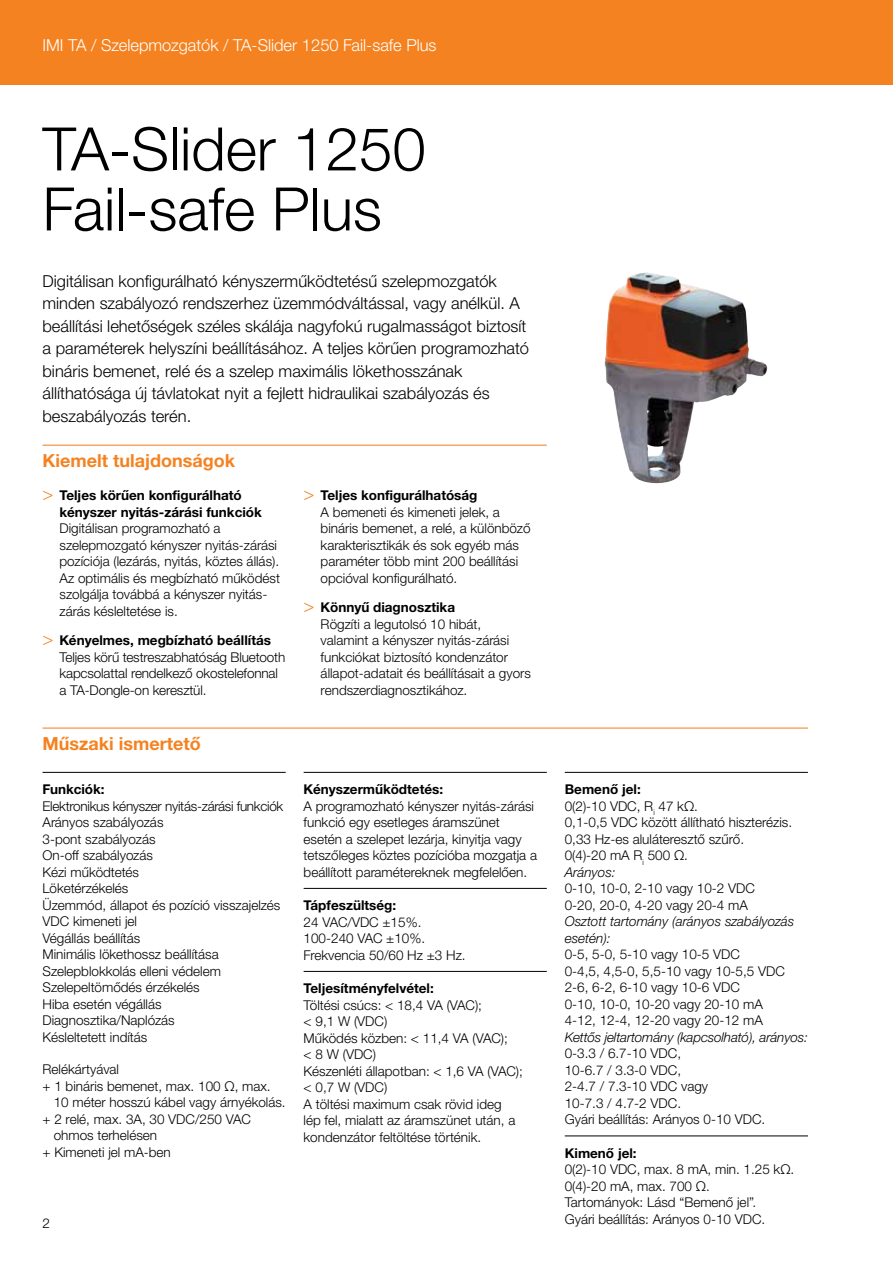
<style>
.page{position:relative;width:893px;height:1263px;background:#fff}
.page>*{position:absolute;margin:0;border:0;box-sizing:border-box;transform-origin:0 0}
.t1{font:300 60px/60px "Helvetica Neue LTW1 G";color:#000}
.t2{font:700 18px "Helvetica Neue LTW1 G";color:#f58220}
.t3{font:300 16.5px/22.5px "Helvetica Neue LTW1 G";color:#000}
.t4{font:300 16.5px "Helvetica Neue LTW1 G";color:#fff}
.t5{font:300 13.5px/16.5px "Helvetica Neue LTW1 G";color:#000}
.t6{font:700 13.5px/16.5px "Helvetica Neue LTW1 G";color:#000}
.t7{font:italic 300 13.5px/16.5px "Helvetica Neue LTW1 G";letter-spacing:-.01em;color:#000}
.s1{font-family:"Helvetica Neue LT Std";font-weight:300;font-size:18px;color:#f58220}
.s2{font-family:"Helvetica Neue LT Std";font-size:18px;color:#f58220}
.s3{font-weight:700}
.s4{font-style:italic}
</style>
<div class="page">
<div style="left:0;top:0;width:893px;height:85px;background:#f58220"></div>
<hr style="left:43px;top:445px;width:504px;height:1px;background:#f58220">
<hr style="left:43px;top:727px;width:765px;height:2px;background:#f58220">
<hr style="left:43px;top:772px;width:243px;height:1px;background:#000">
<hr style="left:304px;top:772px;width:243px;height:1px;background:#000">
<hr style="left:304px;top:888px;width:243px;height:1px;background:#000">
<hr style="left:304px;top:971px;width:243px;height:1px;background:#000">
<hr style="left:565px;top:772px;width:243px;height:1px;background:#000">
<hr style="left:565px;top:1135px;width:243px;height:1px;background:#000">
<img style="left:604px;top:272px;width:164px;height:212px">
<p class="t4" style="left:43px;top:35px;width:396px">IMI TA / Szelepmozgatók / TA-Slider 1250 Fail-safe Plus</p>
<h1 class="t1" style="left:43px;top:119px;width:385px">TA-Slider 1250<br>Fail-safe Plus</h1>
<p class="t3" style="left:43px;top:270px;width:488px">Digitálisan konfigurálható kényszerműködtetésű szelepmozgatók minden szabályozó rendszerhez üzemmódváltással, vagy anélkül. A beállítási lehetőségek széles skálája nagyfokú rugalmasságot biztosít a paraméterek helyszíni beállításához. A teljes körűen programozható bináris bemenet, relé és a szelep maximális lökethosszának állíthatósága új távlatokat nyit a fejlett hidraulikai szabályozás és beszabályozás terén.</p>
<h2 class="t2" style="left:43px;top:449px;width:194px">Kiemelt tulajdonságok</h2>
<p class="t6" style="left:60px;top:487px;width:204px;text-indent:-17px"><span class="s1">&gt;</span> Teljes körűen konfigurálható kényszer nyitás-zárási funkciók</p>
<p class="t5" style="left:60px;top:520px;width:222px">Digitálisan programozható a szelepmozgató kényszer nyitás-zárási pozíciója (lezárás, nyitás, köztes állás).<br>Az optimális és megbízható működést szolgálja továbbá a kényszer nyitás&shy;zárás késleltetése is.</p>
<p class="t5" style="left:60px;top:632px;width:227px;text-indent:-17px"><span class="s2">&gt;</span> <span class="s3">Kényelmes, megbízható beállítás </span>Teljes körű testreszabhatóság Bluetooth kapcsolattal rendelkező okostelefonnal a TA-Dongle-on keresztül.</p>
<p class="t5" style="left:321px;top:487px;width:211px;text-indent:-17px"><span class="s2">&gt;</span> <span class="s3">Teljes konfigurálhatóság<br></span>A bemeneti és kimeneti jelek, a bináris bemenet, a relé, a különböző karakterisztikák és sok egyéb más paraméter több mint 200 beállítási opcióval konfigurálható.</p>
<p class="t5" style="left:321px;top:599px;width:212px;text-indent:-17px"><span class="s2">&gt;</span> <span class="s3">Könnyű diagnosztika<br></span>Rögzíti a legutolsó 10 hibát, valamint a kényszer nyitás-zárási funkciókat biztosító kondenzátor állapot-adatait és beállításait a gyors rendszerdiagnosztikához.</p>
<h2 class="t2" style="left:43px;top:732px;width:160px">Műszaki ismertető</h2>
<p class="t6" style="left:43px;top:781px;width:64px">Funkciók:</p>
<p class="t5" style="left:43px;top:797px;width:242px">Elektronikus kényszer nyitás-zárási funkciók<br>Arányos szabályozás<br>3-pont szabályozás<br>On-off szabályozás<br>Kézi működtetés<br>Löketérzékelés<br>Üzemmód, állapot és pozíció visszajelzés<br>VDC kimeneti jel<br>Végállás beállítás<br>Minimális lökethossz beállítása<br>Szelepblokkolás elleni védelem<br>Szelepeltömődés érzékelés<br>Hiba esetén végállás<br>Diagnosztika/Naplózás<br>Késleltetett indítás</p>
<p class="t5" style="left:43px;top:1061px;width:78px">Relékártyával</p>
<p class="t5" style="left:43px;top:1078px;width:230px">+ 1 bináris bemenet, max. 100 Ω, max.</p>
<p class="t5" style="left:54px;top:1094px;width:233px">10 méter hosszú kábel vagy árnyékolás.</p>
<p class="t5" style="left:43px;top:1111px;width:210px">+ 2 relé, max. 3A, 30 VDC/250 VAC</p>
<p class="t5" style="left:54px;top:1127px;width:105px">ohmos terhelésen</p>
<p class="t5" style="left:43px;top:1144px;width:130px">+ Kimeneti jel mA-ben</p>
<p class="t6" style="left:304px;top:781px;width:141px">Kényszerműködtetés:</p>
<p class="t5" style="left:304px;top:797px;width:235px">A programozható kényszer nyitás-zárási funkció egy esetleges áramszünet esetén a szelepet lezárja, kinyitja vagy tetszőleges köztes pozícióba mozgatja a beállított paramétereknek megfelelően.</p>
<p class="t6" style="left:304px;top:897px;width:94px">Tápfeszültség:</p>
<p class="t5" style="left:304px;top:913px;width:164px">24 VAC/VDC ±15%.<br>100-240 VAC ±10%.<br>Frekvencia 50/60 Hz ±3 Hz.</p>
<p class="t6" style="left:304px;top:980px;width:132px">Teljesítményfelvétel:</p>
<p class="t5" style="left:304px;top:996px;width:221px">Töltési csúcs: &lt; 18,4 VA (VAC);<br>&lt; 9,1 W (VDC)<br>Működés közben: &lt; 11,4 VA (VAC);<br>&lt; 8 W (VDC)<br>Készenléti állapotban: &lt; 1,6 VA (VAC); &lt; 0,7 W (VDC)<br>A töltési maximum csak rövid ideg<br>lép fel, mialatt az áramszünet után, a kondenzátor feltöltése történik.</p>
<p class="t5" style="left:43px;top:1215px;width:9px">2</p>
<p class="t5" style="left:565px;top:781px;width:229px"><span class="s3">Bemenő jel:<br></span>0(2)-10 VDC, R<sub>i</sub> 47 kΩ.<br>0,1-0,5 VDC között állítható hiszterézis.<br>0,33 Hz-es aluláteresztő szűrő.<br>0(4)-20 mA R<sub>i</sub> 500 Ω.<br><span class="s4">Arányos:</span></p>
<p class="t5" style="left:565px;top:880px;width:192px">0-10, 10-0, 2-10 vagy 10-2 VDC<br>0-20, 20-0, 4-20 vagy 20-4 mA</p>
<p class="t7" style="left:565px;top:913px;width:231px">Osztott tartomány (arányos szabályozás esetén):</p>
<p class="t5" style="left:565px;top:946px;width:222px">0-5, 5-0, 5-10 vagy 10-5 VDC<br>0-4,5, 4,5-0, 5,5-10 vagy 10-5,5 VDC<br>2-6, 6-2, 6-10 vagy 10-6 VDC<br>0-10, 10-0, 10-20 vagy 20-10 mA<br>4-12, 12-4, 12-20 vagy 20-12 mA</p>
<p class="t7" style="left:565px;top:1028px;width:245px">Kettős jeltartomány (kapcsolható), arányos:</p>
<p class="t5" style="left:565px;top:1045px;width:202px">0-3.3 / 6.7-10 VDC,<br>10-6.7 / 3.3-0 VDC,<br>2-4.7 / 7.3-10 VDC vagy<br>10-7.3 / 4.7-2 VDC.<br>Gyári beállítás: Arányos 0-10 VDC.</p>
<p class="t6" style="left:565px;top:1144px;width:73px">Kimenő jel:</p>
<p class="t5" style="left:565px;top:1161px;width:231px">0(2)-10 VDC, max. 8 mA, min. 1.25 kΩ.<br>0(4)-20 mA, max. 700 Ω.<br>Tartományok: Lásd “Bemenő jel”.<br>Gyári beállítás: Arányos 0-10 VDC.</p>
</div>
